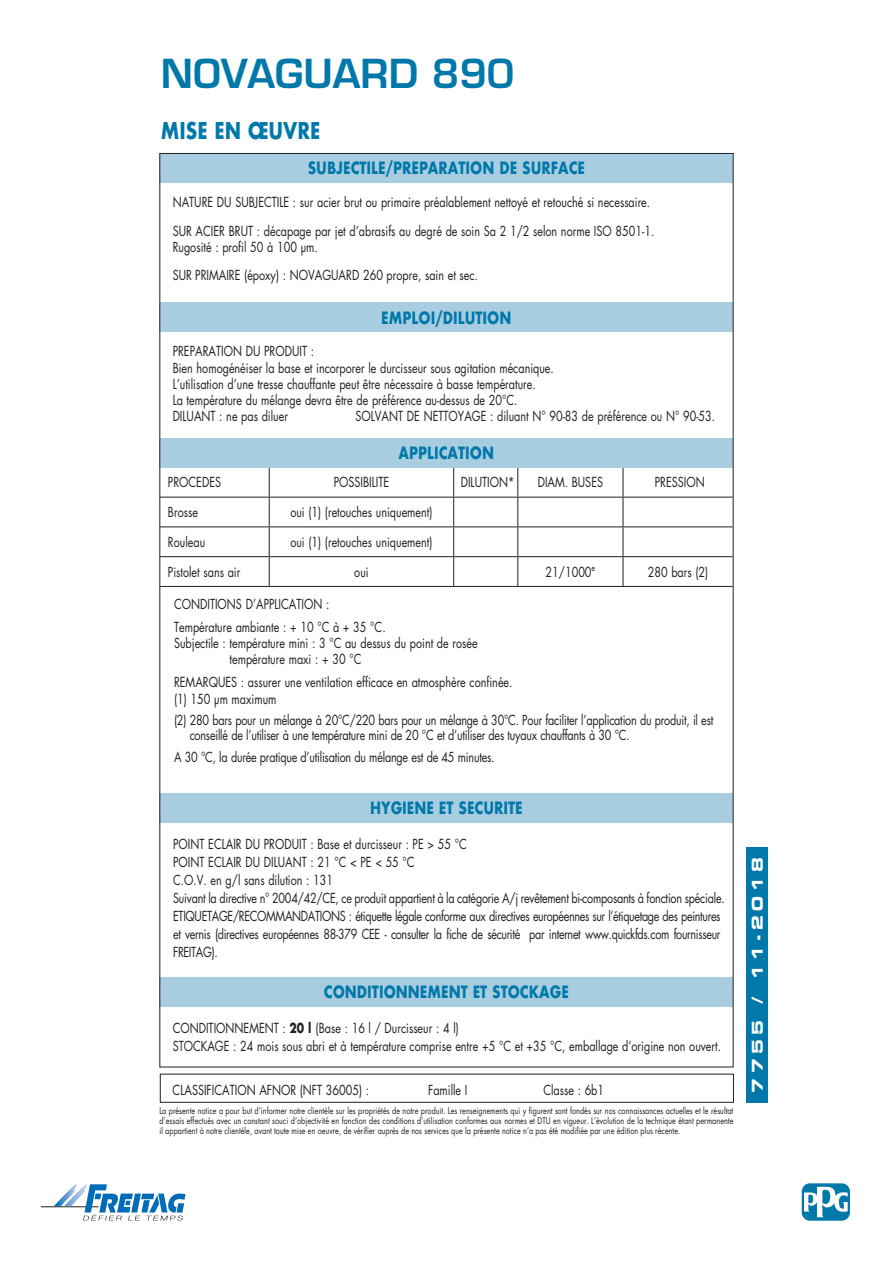
<style>
.page{position:relative;width:893px;height:1263px;background:#fff}
.page>*{position:absolute;margin:0;border:0;box-sizing:border-box;transform-origin:0 0}
.t1{font:600 39px "Eurostile";color:#0078aa}
.t2{font:700 22.5px "Futura";color:#0078aa;scale:.8 1}
.t3{font:700 16.5px "Futura";color:#0078aa;scale:.8 1}
.t4{font:15px "Eurostile Bold Extended Two";letter-spacing:.3em;color:#fff}
.t5{font:13.5px/16.2px "Futura";color:#231f20;scale:.8 1}
.t6{font:13.5px/18px "Futura";letter-spacing:-.03em;color:#231f20;scale:.8 1}
.t7{font:13.5px/15px "Futura";letter-spacing:-.02em;color:#231f20;scale:.8 1}
.t8{font:9px/9.8px "Futura";letter-spacing:.005em;color:#231f20;text-align:justify;scale:.8 1}
.t9{font:8.7px "Futura";color:#231f20;scale:.8 1}
.s1{color:#fff}
.s2{font-weight:700}
</style>
<div class="page">
<div style="left:746px;top:847px;width:22px;height:256px;background:#0078aa"></div>
<div style="left:159px;top:977px;width:574px;height:30px;background:#a8cde1"></div>
<div style="left:159px;top:793px;width:574px;height:30px;background:#a8cde1"></div>
<div style="left:159px;top:153px;width:574px;height:30px;background:#a8cde1"></div>
<div style="left:159px;top:302px;width:574px;height:30px;background:#a8cde1"></div>
<div style="left:160px;top:1074px;width:574px;height:29px;border:1px solid #231f20"></div>
<svg style="left:161px;top:468px;width:570px;height:118px"></svg>
<hr style="left:269px;top:466px;width:1px;height:31px;background:#231f20">
<hr style="left:453px;top:466px;width:1px;height:31px;background:#231f20">
<hr style="left:517px;top:466px;width:1px;height:31px;background:#231f20">
<hr style="left:623px;top:466px;width:1px;height:31px;background:#231f20">
<hr style="left:159px;top:497px;width:110px;height:1px;background:#231f20">
<hr style="left:269px;top:497px;width:185px;height:1px;background:#231f20">
<hr style="left:454px;top:497px;width:64px;height:1px;background:#231f20">
<hr style="left:518px;top:497px;width:105px;height:1px;background:#231f20">
<hr style="left:623px;top:497px;width:109px;height:1px;background:#231f20">
<hr style="left:159px;top:526px;width:110px;height:1px;background:#231f20">
<hr style="left:269px;top:526px;width:185px;height:1px;background:#231f20">
<hr style="left:454px;top:526px;width:64px;height:1px;background:#231f20">
<hr style="left:518px;top:526px;width:105px;height:1px;background:#231f20">
<hr style="left:623px;top:526px;width:109px;height:1px;background:#231f20">
<hr style="left:159px;top:556px;width:110px;height:1px;background:#231f20">
<hr style="left:269px;top:556px;width:185px;height:1px;background:#231f20">
<svg style="left:269px;top:497px;width:1px;height:89px"></svg>
<hr style="left:454px;top:556px;width:64px;height:1px;background:#231f20">
<svg style="left:453px;top:497px;width:1px;height:89px"></svg>
<hr style="left:518px;top:556px;width:105px;height:1px;background:#231f20">
<svg style="left:517px;top:497px;width:1px;height:89px"></svg>
<hr style="left:623px;top:556px;width:109px;height:1px;background:#231f20">
<svg style="left:623px;top:497px;width:1px;height:89px"></svg>
<hr style="left:159px;top:586px;width:110px;height:1px;background:#231f20">
<hr style="left:269px;top:586px;width:185px;height:1px;background:#231f20">
<hr style="left:454px;top:586px;width:64px;height:1px;background:#231f20">
<hr style="left:518px;top:586px;width:105px;height:1px;background:#231f20">
<hr style="left:623px;top:586px;width:109px;height:1px;background:#231f20">
<div style="left:159px;top:439px;width:574px;height:29px;background:#a8cde1"></div>
<hr style="left:41px;top:1206px;width:58px;height:1px;background:#231f20">
<svg style="left:54px;top:1183px;width:132px;height:37px"></svg>
<svg style="left:802px;top:1183px;width:48px;height:38px"></svg>
<h1 class="t1" style="left:161px;top:50px;width:355px">NOVAGUARD 890</h1>
<h2 class="t2" style="left:161px;top:114px;width:201px">MISE EN ŒUVRE</h2>
<p class="t3" style="left:308px;top:156px;width:348px">SUBJECTILE/PREPARATION DE SURFACE</p>
<p class="t5" style="left:173px;top:188px;width:604px;line-height:28.2px">NATURE DU SUBJECTILE : sur acier brut ou primaire préalablement nettoyé et retouché si necessaire.<br>SUR ACIER BRUT : décapage par jet d’abrasifs au degré de soin Sa 2 1/2 selon norme ISO 8501-1.</p>
<p class="t5" style="left:173px;top:232px;width:383px;line-height:28.2px">Rugosité : profil 50 à 100 µm.<br>SUR PRIMAIRE (époxy) : NOVAGUARD 260 propre, sain et sec.</p>
<p class="t3" style="left:381px;top:306px;width:164px">EMPLOI/DILUTION</p>
<p class="t5" style="left:173px;top:343px;width:478px">PREPARATION DU PRODUIT :<br>Bien homogénéiser la base et incorporer le durcisseur sous agitation mécanique.<br>L’utilisation d’une tresse chauffante peut être nécessaire à basse température.<br>La température du mélange devra être de préférence au-dessus de 20°C.<br>DILUANT : ne pas diluer</p>
<p class="t5" style="left:355px;top:408px;width:451px">SOLVANT DE NETTOYAGE : diluant N° 90-83 de préférence ou N° 90-53.</p>
<p class="t3" style="left:399px;top:441px;width:121px">APPLICATION</p>
<p class="t5" style="left:168px;top:473px;width:68px">PROCEDES</p>
<p class="t5" style="left:334px;top:473px;width:71px">POSSIBILITE</p>
<p class="t5" style="left:461px;top:473px;width:69px">DILUTION*</p>
<p class="t5" style="left:538px;top:473px;width:83px">DIAM. BUSES</p>
<p class="t5" style="left:655px;top:473px;width:64px">PRESSION</p>
<p class="t5" style="left:168px;top:504px;width:39px">Brosse</p>
<p class="t5" style="left:290px;top:504px;width:179px">oui (1) (retouches uniquement)</p>
<p class="t5" style="left:168px;top:534px;width:48px">Rouleau</p>
<p class="t5" style="left:290px;top:534px;width:179px">oui (1) (retouches uniquement)</p>
<p class="t5" style="left:168px;top:563px;width:92px">Pistolet sans air</p>
<p class="t5" style="left:354px;top:563px;width:20px">oui</p>
<p class="t5" style="left:546px;top:564px;width:59px">21/1000</p>
<p class="t9" style="left:592px;top:562px;width:6px">e</p>
<p class="t5" style="left:648px;top:563px;width:77px">280 bars (2)</p>
<p class="t5" style="left:174px;top:593px;width:266px;line-height:22.5px">CONDITIONS D’APPLICATION :<br>Température ambiante : + 10 °C à + 35 °C.</p>
<p class="t5" style="left:174px;top:635px;width:381px">Subjectile : température mini : 3 °C au dessus du point de rosée<br><span class="s1">Subjectile :</span> température maxi : + 30 °C</p>
<p class="t5" style="left:174px;top:673px;width:425px;line-height:16.8px">REMARQUES : assurer une ventilation efficace en atmosphère confinée. (1) 150 µm maximum</p>
<p class="t7" style="left:190px;top:712px;width:656px;text-indent:-16px">(2) 280 bars pour un mélange à 20°C/220 bars pour un mélange à 30°C. Pour faciliter l’application du produit, il est conseillé de l’utiliser à une température mini de 20 °C et d’utiliser des tuyaux chauffants à 30 °C.</p>
<p class="t7" style="left:174px;top:749px;width:402px">A 30 °C, la durée pratique d’utilisation du mélange est de 45 minutes.</p>
<p class="t3" style="left:370px;top:796px;width:192px">HYGIENE ET SECURITE</p>
<p class="t6" style="left:173px;top:835px;width:691px">POINT ECLAIR DU PRODUIT : Base et durcisseur : PE &gt; 55 °C<br>POINT ECLAIR DU DILUANT : 21 °C &lt; PE &lt; 55 °C<br>C.O.V. en g/l sans dilution : 131<br>Suivant la directive n° 2004/42/CE, ce produit appartient à la catégorie A/j revêtement bi-composants à fonction spéciale.<br>ETIQUETAGE/RECOMMANDATIONS : étiquette légale conforme aux directives européennes sur l’étiquetage des peintures et vernis (directives européennes 88-379 CEE - consulter la fiche de sécurité par internet www.quickfds.com fournisseur FREITAG).</p>
<p class="t3" style="left:324px;top:980px;width:308px">CONDITIONNEMENT ET STOCKAGE</p>
<p class="t5" style="left:173px;top:1019px;width:687px;line-height:18px">CONDITIONNEMENT : <span class="s2">20 l</span> (Base : 16 l / Durcisseur : 4 l)<br>STOCKAGE : 24 mois sous abri et à température comprise entre +5 °C et +35 °C, emballage d’origine non ouvert.</p>
<p class="t5" style="left:173px;top:1081px;width:247px">CLASSIFICATION AFNOR (NFT 36005) :</p>
<p class="t5" style="left:428px;top:1081px;width:51px">Famille I</p>
<p class="t5" style="left:543px;top:1081px;width:78px">Classe : 6b1</p>
<p class="t8" style="left:159px;top:1106px;width:719px">La présente notice a pour but d’informer notre clientèle sur les propriétés de notre produit. Les renseignements qui y figurent sont fondés sur nos connaissances actuelles et le résultat d’essais effectués avec un constant souci d’objectivité en fonction des conditions d’utilisation conformes aux normes et DTU en vigueur. L’évolution de la technique étant permanente il appartient à notre clientèle, avant toute mise en oeuvre, de vérifier auprès de nos services que la présente notice n’a pas été modifiée par une édition plus récente.</p>
<p class="t4" style="left:747px;top:1093px;width:237px;rotate:-90deg">7755 / 11-2018</p>
</div>
